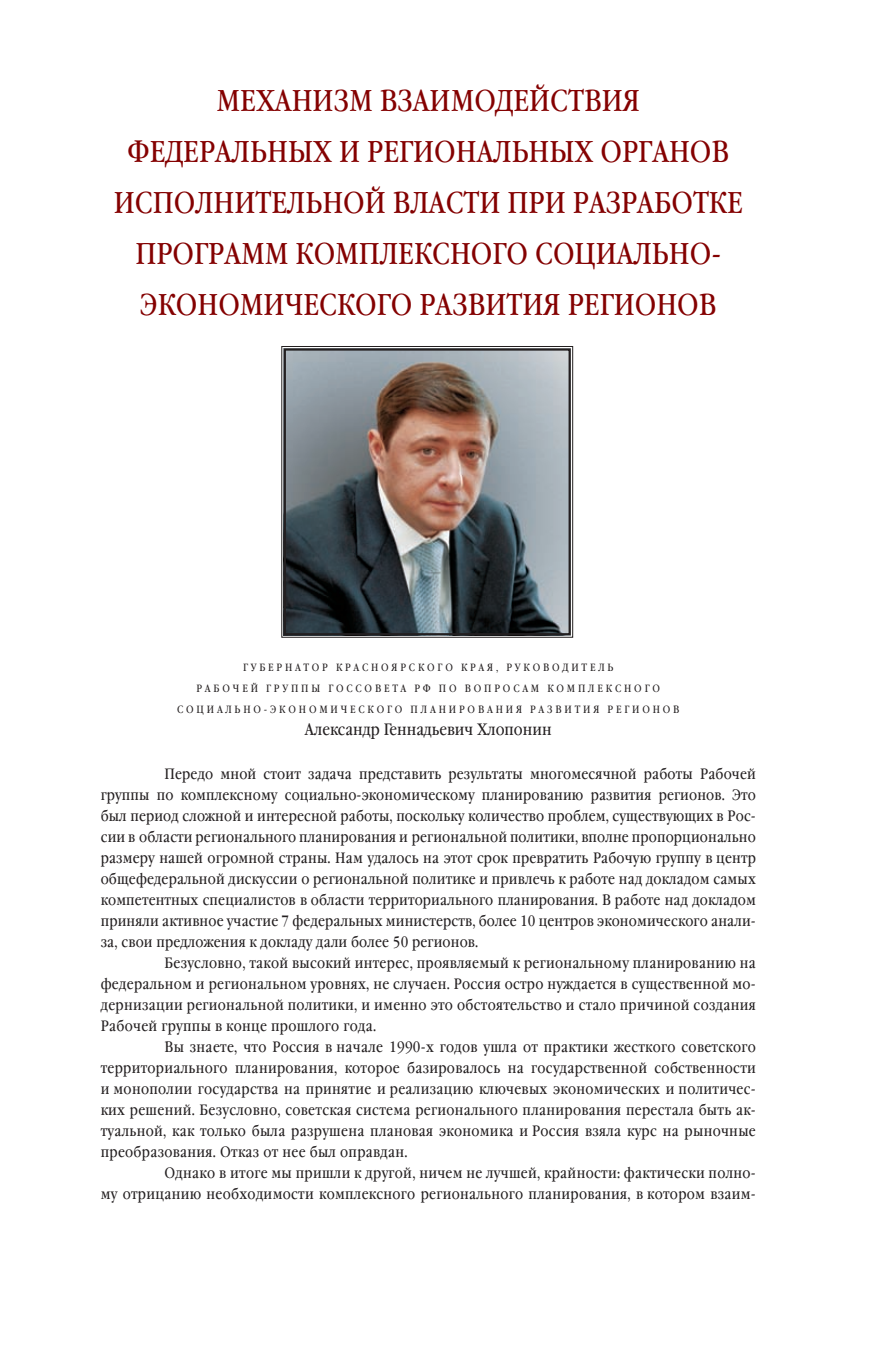
<style>
.page{position:relative;width:891px;height:1359px;background:#fff}
.page>*{position:absolute;margin:0;border:0;box-sizing:border-box;transform-origin:0 0}
.t1{font:30px/51px "Garamond Book Narrow C";color:#840101;text-align:center}
.t2{font:16.5px "Garamond Book Narrow C";color:#231f20}
.t3{font:15px "Garamond Book Narrow C";letter-spacing:.02em;color:#231f20}
.t4{font:10.5px/21px "Garamond Book Narrow C";letter-spacing:.27em;color:#231f20;text-align:center}
</style>
<div class="page">
<img style="left:281px;top:346px;width:292px;height:292px">
<div style="left:284px;top:348px;width:287px;height:287px;border:2px solid #231f20"></div>
<p class="t1" style="left:114px;top:76px;width:630px">МЕХАНИЗМ ВЗАИМОДЕЙСТВИЯ ФЕДЕРАЛЬНЫХ И РЕГИОНАЛЬНЫХ ОРГАНОВ ИСПОЛНИТЕЛЬНОЙ ВЛАСТИ ПРИ РАЗРАБОТКЕ ПРОГРАММ КОМПЛЕКСНОГО СОЦИАЛЬНО-ЭКОНОМИЧЕСКОГО РАЗВИТИЯ РЕГИОНОВ</p>
<p class="t4" style="left:177px;top:657px;width:504px">ГУБЕРНАТОР КРАСНОЯРСКОГО КРАЯ, РУКОВОДИТЕЛЬ<br>РАБОЧЕЙ ГРУППЫ ГОССОВЕТА РФ ПО ВОПРОСАМ КОМПЛЕКСНОГО<br>СОЦИАЛЬНО-ЭКОНОМИЧЕСКОГО ПЛАНИРОВАНИЯ РАЗВИТИЯ РЕГИОНОВ</p>
<p class="t2" style="left:305px;top:720px;width:248px">Александр Геннадьевич Хлопонин</p>
<p class="t3" style="left:164px;top:766px;width:592px">Передо мной стоит задача представить результаты многомесячной работы Рабочей</p>
<p class="t3" style="left:101px;top:787px;width:656px">группы по комплексному социально-экономическому планированию развития регионов. Это</p>
<p class="t3" style="left:101px;top:808px;width:656px">был период сложной и интересной работы, поскольку количество проблем, существующих в Рос-</p>
<p class="t3" style="left:101px;top:829px;width:656px">сии в области регионального планирования и региональной политики, вполне пропорционально</p>
<p class="t3" style="left:101px;top:850px;width:656px">размеру нашей огромной страны. Нам удалось на этот срок превратить Рабочую группу в центр</p>
<p class="t3" style="left:101px;top:871px;width:656px">общефедеральной дискуссии о региональной политике и привлечь к работе над докладом самых</p>
<p class="t3" style="left:101px;top:892px;width:656px">компетентных специалистов в области территориального планирования. В работе над докладом</p>
<p class="t3" style="left:101px;top:913px;width:656px">приняли активное участие 7 федеральных министерств, более 10 центров экономического анали-</p>
<p class="t3" style="left:101px;top:934px;width:379px">за, свои предложения к докладу дали более 50 регионов.</p>
<p class="t3" style="left:164px;top:955px;width:593px">Безусловно, такой высокий интерес, проявляемый к региональному планированию на</p>
<p class="t3" style="left:101px;top:976px;width:656px">федеральном и региональном уровнях, не случаен. Россия остро нуждается в существенной мо-</p>
<p class="t3" style="left:101px;top:997px;width:656px">дернизации региональной политики, и именно это обстоятельство и стало причиной создания</p>
<p class="t3" style="left:101px;top:1018px;width:277px">Рабочей группы в конце прошлого года.</p>
<p class="t3" style="left:164px;top:1039px;width:593px">Вы знаете, что Россия в начале 1990‑х годов ушла от практики жесткого советского</p>
<p class="t3" style="left:101px;top:1060px;width:656px">территориального планирования, которое базировалось на государственной собственности</p>
<p class="t3" style="left:101px;top:1081px;width:656px">и монополии государства на принятие и реализацию ключевых экономических и политичес-</p>
<p class="t3" style="left:101px;top:1102px;width:656px">ких решений. Безусловно, советская система регионального планирования перестала быть ак-</p>
<p class="t3" style="left:101px;top:1123px;width:656px">туальной, как только была разрушена плановая экономика и Россия взяла курс на рыночные</p>
<p class="t3" style="left:101px;top:1144px;width:308px">преобразования. Отказ от нее был оправдан.</p>
<p class="t3" style="left:164px;top:1165px;width:593px">Однако в итоге мы пришли к другой, ничем не лучшей, крайности: фактически полно-</p>
<p class="t3" style="left:101px;top:1186px;width:656px">му отрицанию необходимости комплексного регионального планирования, в котором взаим-</p>
</div>
